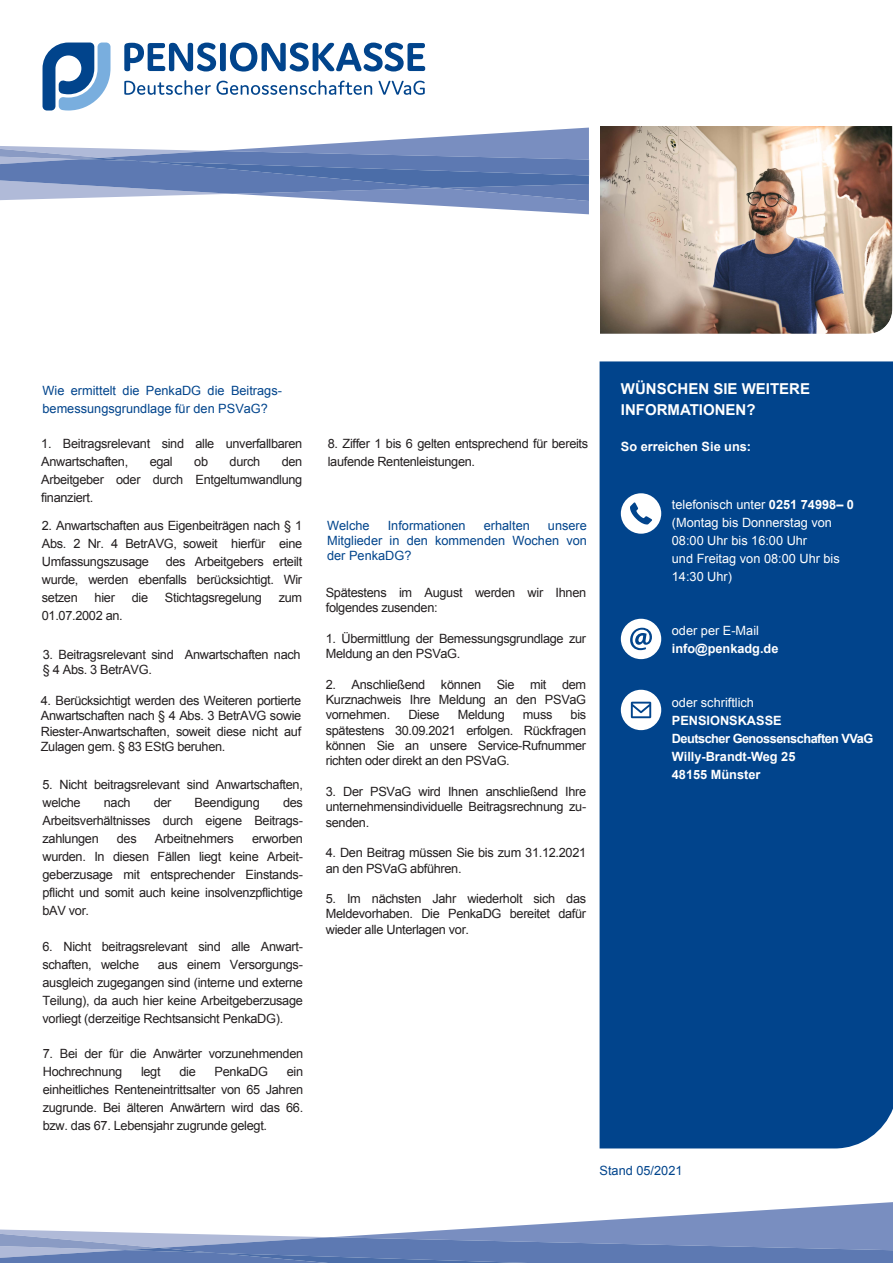
<style>
.page{position:relative;width:893px;height:1263px;background:#fff}
.page>*{position:absolute;margin:0;border:0;box-sizing:border-box;transform-origin:0 0}
.t1{font:700 15px/21px "Arial";color:#fff}
.t2{font:12.75px/18px "Arial";letter-spacing:-.025em;color:#231f20;text-align:justify}
.t3{font:12.75px/15.3px "Arial";color:#01448c}
.t4{font:12.75px/18px "Arial";color:#fff}
.t5{font:700 12.75px/18px "Arial";color:#fff}
.s1{font-weight:700}
</style>
<div class="page">
<div style="left:600px;top:361px;width:293px;height:787px;background:#01448c"></div>
<svg style="left:124px;top:43px;width:92px;height:29px"></svg>
<div style="left:220px;top:43px;width:6px;height:28px;background:#01448c;border-radius:3px"></div>
<svg style="left:230px;top:43px;width:195px;height:29px"></svg>
<svg style="left:124px;top:80px;width:248px;height:15px"></svg>
<svg style="left:378px;top:81px;width:47px;height:14px"></svg>
<svg style="left:43px;top:43px;width:68px;height:68px"></svg>
<svg style="left:0;top:128px;width:589px;height:86px"></svg>
<svg style="left:0;top:1202px;width:893px;height:61px"></svg>
<div style="left:621px;top:493px;width:40px;height:41px;background:#fff;border-radius:50%"></div>
<svg style="left:630px;top:502px;width:22px;height:22px"></svg>
<div style="left:621px;top:690px;width:40px;height:40px;background:#fff;border-radius:50%"></div>
<svg style="left:631px;top:702px;width:20px;height:16px"></svg>
<div style="left:621px;top:619px;width:40px;height:40px;background:#fff;border-radius:50%"></div>
<svg style="left:630px;top:628px;width:22px;height:22px"></svg>
<img style="left:601px;top:127px;width:292px;height:207px">
<p class="t3" style="left:43px;top:381px;width:241px;line-height:18px">Wie ermittelt die PenkaDG die Beitrags&shy;bemessungsgrundlage für den PSVaG?</p>
<p class="t2" style="left:41px;top:434px;width:263px">1. Beitragsrelevant sind alle unverfallbaren<br>Anwartschaften,</p>
<p class="t2" style="left:41px;top:452px;width:263px;text-indent:241px">den Arbeitgeber oder durch Entgeltumwandlung finanziert.</p>
<p class="t2" style="left:42px;top:517px;width:262px">2. Anwartschaften aus Eigenbeiträgen nach § 1<br>Abs. 2 Nr. 4 BetrAVG, soweit hierfür eine Umfassungszusage</p>
<p class="t2" style="left:150px;top:452px;width:25px">egal</p>
<p class="t2" style="left:194px;top:452px;width:15px">ob</p>
<p class="t2" style="left:230px;top:452px;width:32px">durch</p>
<p class="t2" style="left:42px;top:553px;width:262px;text-indent:124px">des Arbeitgebers erteilt wurde, werden ebenfalls berücksichtigt. Wir setzen</p>
<p class="t2" style="left:95px;top:589px;width:22px">hier</p>
<p class="t2" style="left:132px;top:589px;width:18px">die</p>
<p class="t2" style="left:165px;top:589px;width:98px">Stichtagsregelung</p>
<p class="t2" style="left:279px;top:589px;width:25px">zum</p>
<p class="t2" style="left:42px;top:607px;width:82px">01.07.2002 an.</p>
<p class="t2" style="left:43px;top:647px;width:259px;line-height:15.3px">3. Beitragsrelevant sind Anwartschaften nach § 4 Abs. 3 BetrAVG.</p>
<p class="t2" style="left:41px;top:693px;width:262px;line-height:15.3px">4. Berücksichtigt werden des Weiteren portierte Anwartschaften nach § 4 Abs. 3 BetrAVG sowie Riester-Anwartschaften, soweit diese nicht auf Zulagen gem. § 83 EStG beruhen.</p>
<p class="t2" style="left:43px;top:776px;width:262px">5. Nicht beitragsrelevant sind Anwartschaften, welche</p>
<p class="t2" style="left:43px;top:794px;width:262px;text-indent:240px">des Arbeitsverhältnisses durch eigene Beitrags&shy;zahlungen</p>
<p class="t2" style="left:104px;top:794px;width:28px">nach</p>
<p class="t2" style="left:154px;top:794px;width:19px">der</p>
<p class="t2" style="left:195px;top:794px;width:67px">Beendigung</p>
<p class="t2" style="left:43px;top:830px;width:262px;text-indent:209px">erworben wurden. In diesen Fällen liegt keine Arbeit&shy;geberzusage mit entsprechender Einstands&shy;pflicht und somit auch keine insolvenzpflichtige bAV vor.</p>
<p class="t2" style="left:43px;top:938px;width:262px">6. Nicht beitragsrelevant sind alle Anwart&shy;schaften, welche</p>
<p class="t2" style="left:117px;top:830px;width:21px">des</p>
<p class="t2" style="left:155px;top:830px;width:81px">Arbeitnehmers</p>
<p class="t2" style="left:43px;top:956px;width:262px;text-indent:115px">aus einem Versorgungs&shy;ausgleich zugegangen sind (interne und externe Teilung), da auch hier keine Arbeitgeberzusage vorliegt (derzeitige Rechtsansicht PenkaDG).</p>
<p class="t2" style="left:43px;top:1044px;width:262px">7. Bei der für die Anwärter vorzunehmenden<br>Hochrechnung</p>
<p class="t2" style="left:141px;top:1062px;width:21px">legt</p>
<p class="t2" style="left:179px;top:1062px;width:18px">die</p>
<p class="t2" style="left:215px;top:1062px;width:55px">PenkaDG</p>
<p class="t2" style="left:43px;top:1062px;width:262px;text-indent:244px">ein einheitliches Renteneintrittsalter von 65 Jahren zugrunde. Bei älteren Anwärtern wird das 66. bzw. das 67. Lebensjahr zugrunde gelegt.</p>
<p class="t2" style="left:328px;top:435px;width:262px">8. Ziffer 1 bis 6 gelten entsprechend für bereits laufende Rentenleistungen.</p>
<p class="t3" style="left:327px;top:518px;width:44px">Welche</p>
<p class="t3" style="left:388px;top:518px;width:79px">Informationen</p>
<p class="t3" style="left:484px;top:518px;width:48px">erhalten</p>
<p class="t3" style="left:327px;top:518px;width:261px;text-align:justify;text-indent:221px">unsere Mitglieder in den kommenden Wochen von der PenkaDG?</p>
<p class="t2" style="left:326px;top:585px;width:262px;line-height:15.3px">Spätestens im August werden wir Ihnen folgendes zusenden:</p>
<p class="t2" style="left:326px;top:631px;width:262px;line-height:15.3px">1. Übermittlung der Bemessungsgrundlage zur<br>Meldung an den PSVaG.</p>
<p class="t2" style="left:326px;top:677px;width:262px;line-height:15.3px">2. Anschließend können Sie mit dem Kurznachweis Ihre Meldung an den PSVaG vornehmen.</p>
<p class="t2" style="left:326px;top:707px;width:262px;line-height:15.3px;text-indent:245px">bis spätestens 30.09.2021 erfolgen. Rückfragen können Sie an unsere Service-Rufnummer richten oder direkt an den PSVaG.</p>
<p class="t2" style="left:326px;top:784px;width:262px;line-height:15.3px">3. Der PSVaG wird Ihnen anschließend Ihre unternehmensindividuelle Beitragsrechnung zu&shy;senden.</p>
<p class="t2" style="left:326px;top:845px;width:262px;line-height:15.3px">4. Den Beitrag müssen Sie bis zum 31.12.2021 an den PSVaG abführen.</p>
<p class="t2" style="left:326px;top:891px;width:262px;line-height:15.3px">5. Im nächsten Jahr wiederholt sich das Meldevorhaben. Die PenkaDG bereitet dafür wieder alle Unterlagen vor.</p>
<p class="t2" style="left:408px;top:706px;width:33px">Diese</p>
<p class="t2" style="left:458px;top:706px;width:48px">Meldung</p>
<p class="t2" style="left:523px;top:706px;width:31px">muss</p>
<p class="t1" style="left:621px;top:378px;width:191px">WÜNSCHEN SIE WEITERE<br>INFORMATIONEN?</p>
<p class="t5" style="left:621px;top:438px;width:132px">So erreichen Sie uns:</p>
<p class="t4" style="left:672px;top:496px;width:184px">telefonisch unter <span class="s1">0251 74998– 0 </span>(Montag bis Donnerstag von<br>08:00 Uhr bis 16:00 Uhr<br>und Freitag von 08:00 Uhr bis<br>14:30 Uhr)</p>
<p class="t4" style="left:672px;top:622px;width:89px">oder per E-Mail</p>
<p class="t5" style="left:672px;top:640px;width:108px">info@penkadg.de</p>
<p class="t4" style="left:672px;top:694px;width:84px">oder schriftlich</p>
<p class="t5" style="left:672px;top:712px;width:203px">PENSIONSKASSE<br>Deutscher Genossenschaften VVaG<br>Willy-Brandt-Weg 25<br>48155 Münster</p>
<p class="t3" style="left:600px;top:1162px;width:84px">Stand 05/2021</p>
</div>
